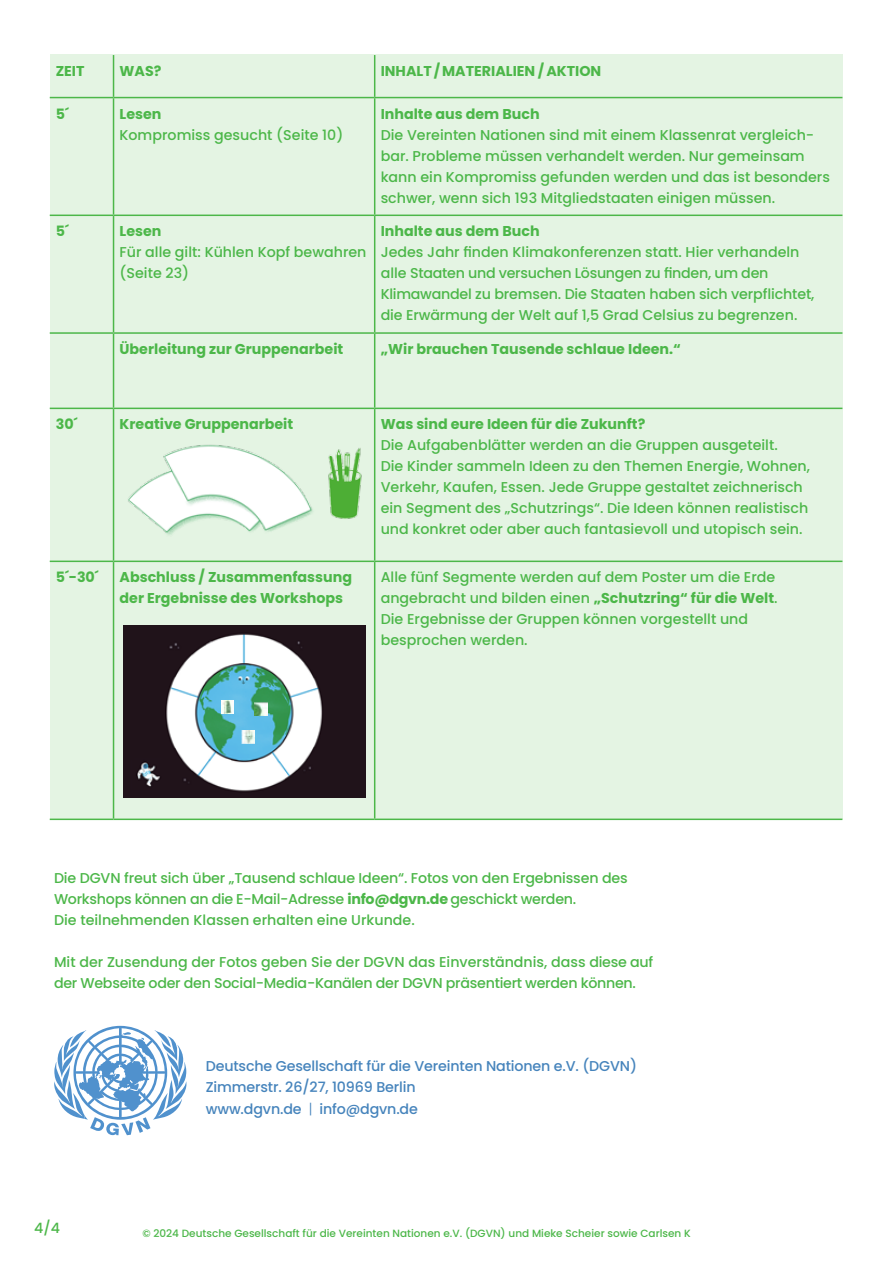
<style>
.page{position:relative;width:893px;height:1263px;background:#fff}
.page>*{position:absolute;margin:0;border:0;box-sizing:border-box;transform-origin:0 0}
.t1{font:500 14.25px/21px "Poppins";color:#4cb749}
.t2{font:700 14.25px/21px "Poppins";color:#4cb749}
.t3{font:500 14.25px/21px "Poppins";letter-spacing:-.02em;color:#4cb749}
.t4{font:500 14.25px/21.8px "Poppins";letter-spacing:-.01em;color:#4684bc}
.t5{font:500 10.5px "Poppins";color:#4cb749}
.s1{font-weight:700}
.s2{font-weight:300}
</style>
<div class="page">
<div style="left:50px;top:54px;width:793px;height:764px;background:#e4f4e3"></div>
<hr style="left:113px;top:98px;width:1px;height:117px;background:#4cb749">
<hr style="left:374px;top:98px;width:1px;height:117px;background:#4cb749">
<hr style="left:50px;top:215px;width:64px;height:1px;background:#4cb749">
<hr style="left:114px;top:215px;width:261px;height:1px;background:#4cb749">
<hr style="left:113px;top:216px;width:1px;height:116px;background:#4cb749">
<hr style="left:375px;top:215px;width:467px;height:1px;background:#4cb749">
<hr style="left:374px;top:216px;width:1px;height:116px;background:#4cb749">
<hr style="left:50px;top:332px;width:64px;height:2px;background:#4cb749">
<hr style="left:114px;top:332px;width:261px;height:2px;background:#4cb749">
<hr style="left:113px;top:334px;width:1px;height:74px;background:#4cb749">
<hr style="left:375px;top:332px;width:467px;height:2px;background:#4cb749">
<hr style="left:374px;top:334px;width:1px;height:74px;background:#4cb749">
<hr style="left:50px;top:408px;width:64px;height:1px;background:#4cb749">
<hr style="left:114px;top:408px;width:261px;height:1px;background:#4cb749">
<hr style="left:113px;top:409px;width:1px;height:152px;background:#4cb749">
<hr style="left:375px;top:408px;width:467px;height:1px;background:#4cb749">
<hr style="left:374px;top:409px;width:1px;height:152px;background:#4cb749">
<hr style="left:50px;top:561px;width:64px;height:1px;background:#4cb749">
<hr style="left:114px;top:561px;width:261px;height:1px;background:#4cb749">
<hr style="left:113px;top:562px;width:1px;height:256px;background:#4cb749">
<hr style="left:375px;top:561px;width:467px;height:1px;background:#4cb749">
<hr style="left:374px;top:562px;width:1px;height:256px;background:#4cb749">
<hr style="left:50px;top:97px;width:64px;height:1px;background:#4cb749">
<hr style="left:113px;top:55px;width:1px;height:42px;background:#4cb749">
<hr style="left:114px;top:97px;width:261px;height:1px;background:#4cb749">
<hr style="left:374px;top:55px;width:1px;height:42px;background:#4cb749">
<hr style="left:375px;top:97px;width:467px;height:1px;background:#4cb749">
<hr style="left:50px;top:818px;width:64px;height:2px;background:#4cb749">
<hr style="left:114px;top:818px;width:261px;height:2px;background:#4cb749">
<hr style="left:375px;top:818px;width:467px;height:2px;background:#4cb749">
<svg style="left:54px;top:1026px;width:132px;height:109px"></svg>
<img style="left:128px;top:444px;width:185px;height:91px">
<img style="left:123px;top:626px;width:243px;height:171px">
<img style="left:328px;top:448px;width:34px;height:71px">
<svg style="left:221px;top:701px;width:13px;height:13px"></svg>
<svg style="left:242px;top:730px;width:13px;height:13px"></svg>
<svg style="left:255px;top:703px;width:13px;height:13px"></svg>
<p class="t2" style="left:56px;top:61px;width:8px">Zeit</p>
<p class="t2" style="left:120px;top:61px;width:43px">Was?</p>
<p class="t2" style="left:381px;top:61px;width:35px">Inhalt</p>
<p class="t2" style="left:434px;top:61px;width:31px">/Materialien</p>
<p class="t2" style="left:538px;top:61px;width:63px">/Aktion</p>
<p class="t2" style="left:56px;top:103px;width:14px">5´</p>
<p class="t2" style="left:120px;top:103px;width:43px">Lesen</p>
<p class="t1" style="left:120px;top:124px;width:225px">Kompromiss gesucht (Seite 10)</p>
<p class="t2" style="left:381px;top:103px;width:160px">Inhalte aus dem Buch</p>
<p class="t1" style="left:381px;top:124px;width:451px">Die Vereinten Nationen sind mit einem Klassenrat vergleich&shy;bar. Probleme müssen verhandelt werden. Nur gemeinsam kann ein Kompromiss gefunden werden und das ist besonders schwer, wenn sich 193 Mitgliedstaaten einigen müssen.</p>
<p class="t2" style="left:56px;top:221px;width:14px">5´</p>
<p class="t2" style="left:120px;top:221px;width:43px">Lesen</p>
<p class="t1" style="left:120px;top:242px;width:248px">Für alle gilt: Kühlen Kopf bewahren (Seite 23)</p>
<p class="t2" style="left:381px;top:221px;width:160px">Inhalte aus dem Buch</p>
<p class="t1" style="left:381px;top:242px;width:435px">Jedes Jahr finden Klimakonferenzen statt. Hier verhandeln alle Staaten und versuchen Lösungen zu finden, um den Klimawandel zu bremsen. Die Staaten haben sich verpflichtet, die Erwärmung der Welt auf 1,5 Grad Celsius zu begrenzen.</p>
<p class="t2" style="left:120px;top:339px;width:225px">Überleitung zur Gruppenarbeit</p>
<p class="t2" style="left:381px;top:339px;width:302px">„Wir brauchen Tausende schlaue Ideen.“</p>
<p class="t2" style="left:56px;top:414px;width:23px">30´</p>
<p class="t2" style="left:120px;top:414px;width:175px">Kreative Gruppenarbeit</p>
<p class="t2" style="left:381px;top:414px;width:266px">Was sind eure Ideen für die Zukunft?</p>
<p class="t1" style="left:381px;top:435px;width:431px">Die Aufgabenblätter werden an die Gruppen ausgeteilt.<br>Die Kinder sammeln Ideen zu den Themen Energie, Wohnen, Verkehr, Kaufen, Essen. Jede Gruppe gestaltet zeichnerisch ein Segment des „Schutzrings“. Die Ideen können realistisch und konkret oder aber auch fantasievoll und utopisch sein.</p>
<p class="t2" style="left:56px;top:567px;width:44px">5´-30´</p>
<p class="t2" style="left:120px;top:567px;width:234px">Abschluss / Zusammenfassung der Ergebnisse des Workshops</p>
<p class="t1" style="left:381px;top:567px;width:398px">Alle fünf Segmente werden auf dem Poster um die Erde angebracht und bilden einen <span class="s1">„Schutzring“ für die Welt</span>.<br>Die Ergebnisse der Gruppen können vorgestellt und besprochen werden.</p>
<p class="t1" style="left:54px;top:867px;width:575px">Die DGVN freut sich über „Tausend schlaue Ideen“. Fotos von den Ergebnissen des<br>Workshops können an die E-Mail-Adresse <span class="s1">info@dgvn.de</span> geschickt werden.<br>Die teilnehmenden Klassen erhalten eine Urkunde.</p>
<p class="t3" style="left:54px;top:951px;width:600px">Mit der Zusendung der Fotos geben Sie der DGVN das Einverständnis, dass diese auf der Webseite oder den Social-Media-Kanälen der DGVN präsentiert werden können.</p>
<p class="t4" style="left:206px;top:1055px;width:433px">Deutsche Gesellschaft für die Vereinten Nationen e.V. (DGVN)<br>Zimmerstr. 26/27, 10969 Berlin<br>www.dgvn.de <span class="s2">|</span> info@dgvn.de</p>
<p class="t1" style="left:34px;top:1218px;width:28px">4/4</p>
<p class="t5" style="left:142px;top:1228px;width:550px">© 2024 Deutsche Gesellschaft für die Vereinten Nationen e.V. (DGVN) und Mieke Scheier sowie Carlsen K</p>
</div>
